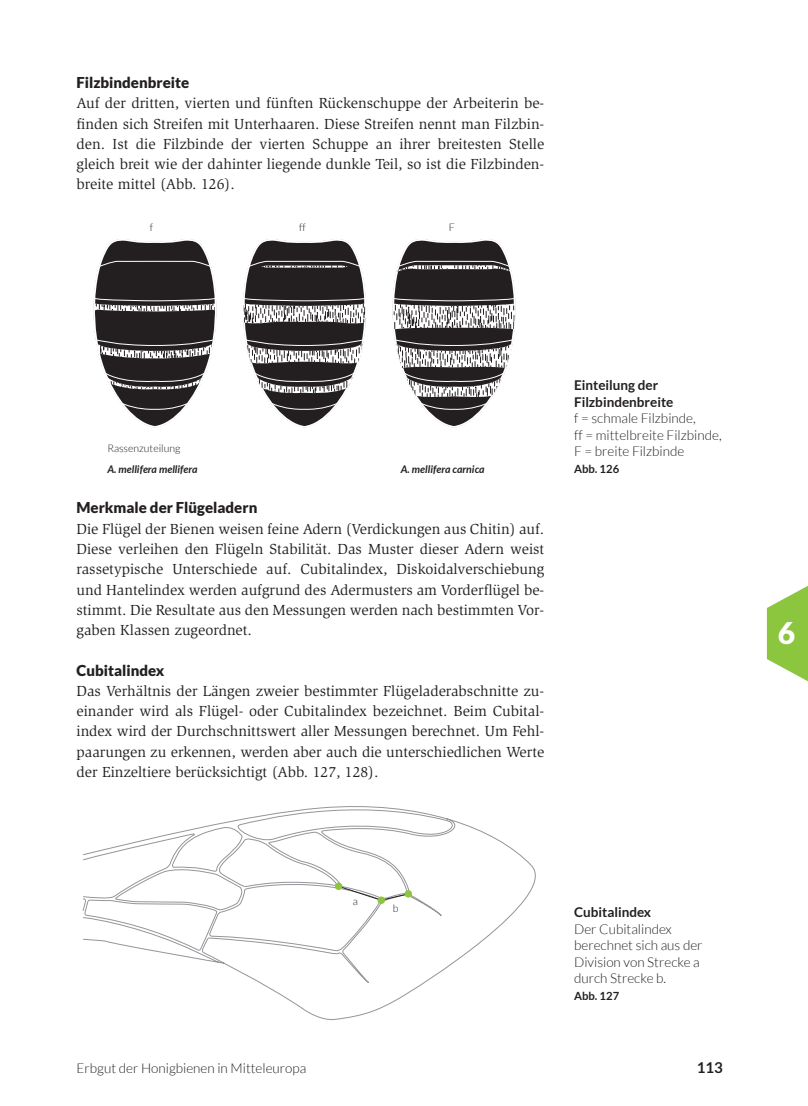
<style>
.page{position:relative;width:808px;height:1106px;background:#fff}
.page>*{position:absolute;margin:0;border:0;box-sizing:border-box;transform-origin:0 0}
.t1{font:900 30px "Lato";color:#fff}
.t2{font:15px/20.2px "Slimbach Std";color:#231f20;text-align:justify}
.t3{font:900 15px "Lato";color:#231f20}
.t4{font:700 15px "Lato";color:#231f20}
.t5{font:300 13.5px/16.5px "Lato";color:#231f20}
.t6{font:700 13.5px/16.5px "Lato";color:#231f20}
.t7{font:700 11.25px "Lato";color:#231f20}
.t8{font:italic 700 10.5px "Lato";color:#231f20}
.t9{font:300 10.5px "Lato";color:#231f20}
</style>
<div class="page">
<svg style="left:767px;top:585px;width:41px;height:97px"></svg>
<svg style="left:83px;top:806px;width:453px;height:214px"></svg>
<div style="left:404px;top:890px;width:8px;height:7px;background:#8bc63e;border-radius:50%"></div>
<svg style="left:337px;top:885px;width:72px;height:16px"></svg>
<div style="left:378px;top:896px;width:7px;height:8px;background:#8bc63e;border-radius:50%"></div>
<div style="left:335px;top:882px;width:7px;height:8px;background:#8bc63e;border-radius:50%"></div>
<div style="left:348px;top:896px;width:14px;height:17px;background:#fff"></div>
<div style="left:389px;top:899px;width:15px;height:17px;background:#fff"></div>
<svg style="left:250px;top:239px;width:116px;height:189px"></svg>
<svg style="left:243px;top:260px;width:96px;height:150px"></svg>
<svg style="left:392px;top:239px;width:124px;height:189px"></svg>
<svg style="left:93px;top:239px;width:124px;height:189px"></svg>
<p class="t3" style="left:77px;top:74px;width:114px">Filzbindenbreite</p>
<p class="t2" style="left:77px;top:93px;width:469px">Auf der dritten, vierten und fünften Rückenschuppe der Arbeiterin be&shy;finden sich Streifen mit Unterhaaren. Diese Streifen nennt man Filzbin&shy;den. Ist die Filzbinde der vierten Schuppe an ihrer breitesten Stelle gleich breit wie der dahinter liegende dunkle Teil, so ist die Filzbinden&shy;breite mittel (Abb. 126).</p>
<p class="t9" style="left:150px;top:222px;width:5px">f</p>
<p class="t9" style="left:299px;top:222px;width:8px">ff</p>
<p class="t9" style="left:449px;top:222px;width:8px">F</p>
<p class="t9" style="left:107px;top:443px;width:74px">Rassenzuteilung</p>
<p class="t8" style="left:107px;top:463px;width:92px">A. mellifera mellifera</p>
<p class="t8" style="left:401px;top:463px;width:85px">A. mellifera carnica</p>
<p class="t3" style="left:77px;top:499px;width:182px">Merkmale der Flügeladern</p>
<p class="t2" style="left:77px;top:518px;width:469px">Die Flügel der Bienen weisen feine Adern (Verdickungen aus Chitin) auf.<br>Diese verleihen den Flügeln Stabilität. Das Muster dieser Adern weist rassetypische Unterschiede auf. Cubitalindex, Diskoidalverschiebung und Hantelindex werden aufgrund des Adermusters am Vorderflügel be&shy;stimmt. Die Resultate aus den Messungen werden nach bestimmten Vor&shy;gaben Klassen zugeordnet.</p>
<p class="t3" style="left:77px;top:661px;width:89px">Cubitalindex</p>
<p class="t2" style="left:77px;top:680px;width:469px">Das Verhältnis der Längen zweier bestimmter Flügeladerabschnitte zu&shy;einander wird als Flügel- oder Cubitalindex bezeichnet. Beim Cubital&shy;index wird der Durchschnittswert aller Messungen berechnet. Um Fehl&shy;paarungen zu erkennen, werden aber auch die unterschiedlichen Werte der Einzeltiere berücksichtigt (Abb. 127, 128).</p>
<p class="t6" style="left:574px;top:377px;width:101px">Einteilung der<br>Filzbindenbreite</p>
<p class="t5" style="left:574px;top:410px;width:149px">f = schmale Filzbinde,<br>ff = mittelbreite Filzbinde,<br>F = breite Filzbinde</p>
<p class="t7" style="left:574px;top:462px;width:47px">Abb. 126</p>
<p class="t9" style="left:353px;top:895px;width:7px">a</p>
<p class="t9" style="left:393px;top:902px;width:7px">b</p>
<p class="t6" style="left:574px;top:903px;width:79px">Cubitalindex</p>
<p class="t5" style="left:574px;top:920px;width:130px">Der Cubitalindex berechnet sich aus der<br>Division von Strecke a durch Strecke b.</p>
<p class="t7" style="left:574px;top:989px;width:47px">Abb. 127</p>
<p class="t5" style="left:77px;top:1059px;width:231px">Erbgut der Honigbienen in Mitteleuropa</p>
<p class="t4" style="left:697px;top:1058px;width:28px">113</p>
<h1 class="t1" style="left:778px;top:616px;width:19px">6</h1>
</div>
